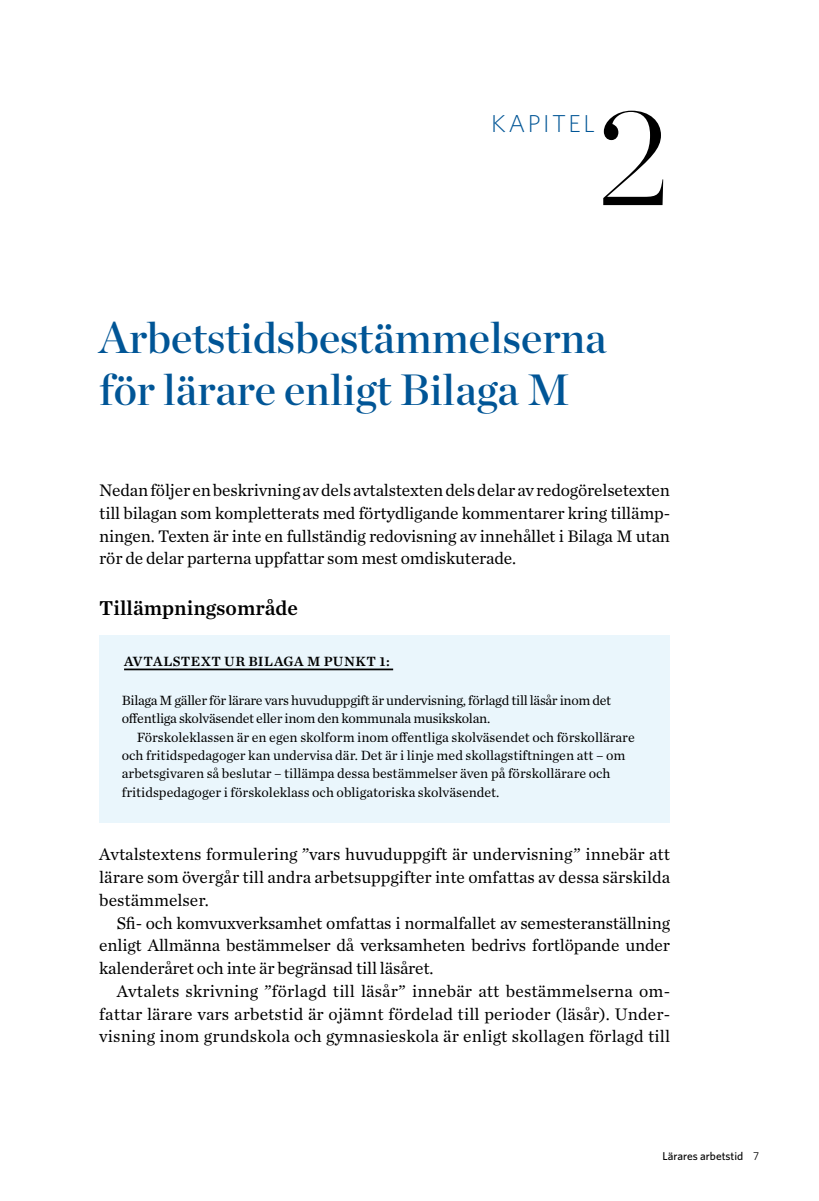
<style>
.page{position:relative;width:819px;height:1201px;background:#fff}
.page>*{position:absolute;margin:0;border:0;box-sizing:border-box;transform-origin:0 0}
.t1{font:200 140px "Chronicle Display";color:#000}
.t2{font:43.75px/52.5px "Chronicle Display Semi";color:#005596}
.t3{font:300 24.5px "Whitney";letter-spacing:.1em;color:#005596}
.t4{font:21px "Chronicle Text G1 Semi";color:#000}
.t5{font:17.5px/22.8px "Chronicle Text G1";letter-spacing:-.01em;color:#000;text-align:justify}
.t6{font:14px/18.4px "Chronicle Text G1";color:#000}
.t7{font:14px/18.4px "Chronicle Text G1";letter-spacing:-.02em;color:#000}
.t8{font:14px "Chronicle Text G1 Semi";letter-spacing:.045em;color:#000}
.t9{font:500 11.38px "Whitney";color:#000}
.s1{font-weight:400}
</style>
<div class="page">
<div style="left:99px;top:635px;width:571px;height:187px;background:#eaf6fc"></div>
<hr style="left:124px;top:668px;width:269px;height:2px;background:#000">
<h3 class="t3" style="left:491px;top:108px;width:105px">KAPITEL</h3>
<h1 class="t1" style="left:597px;top:50px;width:74px">2</h1>
<h2 class="t2" style="left:99px;top:308px;width:509px">Arbetstidsbestämmelserna för lärare enligt Bilaga M</h2>
<p class="t5" style="left:99px;top:478px;width:572px">Nedan följer en beskrivning av dels avtalstexten dels delar av redogörelsetexten till bilagan som kompletterats med förtydligande kommentarer kring tillämp&shy;ningen. Texten är inte en fullständig redovisning av innehållet i Bilaga M utan rör de delar parterna uppfattar som mest omdiskuterade.</p>
<p class="t4" style="left:99px;top:591px;width:200px">TILLÄMPNINGSOMRÅDE</p>
<p class="t8" style="left:124px;top:650px;width:30px">AVTAL</p>
<p class="t8" style="left:173px;top:650px;width:218px">STEXT UR BILAGA M PUNKT 1:</p>
<p class="t7" style="left:122px;top:690px;width:491px">Bilaga M gäller för lärare vars huvuduppgift är undervisning, förlagd till läsår inom det offentliga skolväsendet eller inom den kommunala musikskolan.</p>
<p class="t6" style="left:122px;top:727px;width:514px;text-indent:15px">Förskoleklassen är en egen skolform inom offentliga skolväsendet och förskollärare och fritidspedagoger kan undervisa där. Det är i linje med skollagstiftningen att – om arbetsgivaren så beslutar – tillämpa dessa bestämmelser även på förskollärare och fritidspedagoger i förskoleklass och obligatoriska skolväsendet.</p>
<p class="t5" style="left:99px;top:842px;width:572px">Avtalstextens formulering ”vars huvuduppgift är undervisning” innebär att lärare som övergår till andra arbetsuppgifter inte omfattas av dessa särskilda bestämmelser.</p>
<p class="t5" style="left:99px;top:910px;width:572px;text-indent:18px">Sfi- och komvuxverksamhet omfattas i normalfallet av semesteranställning enligt Allmänna bestämmelser då verksamheten bedrivs fortlöpande under kalenderåret och inte är begränsad till läsåret.</p>
<p class="t5" style="left:99px;top:978px;width:572px;text-indent:18px">Avtalets skrivning ”förlagd till läsår” innebär att bestämmelserna om&shy;fattar lärare vars arbetstid är ojämnt fördelad till perioder (läsår). Under&shy;visning inom grundskola och gymnasieskola är enligt skollagen förlagd till</p>
<p class="t9" style="left:662px;top:1148px;width:98px">Lärares arbetstid <span class="s1">7</span></p>
</div>
